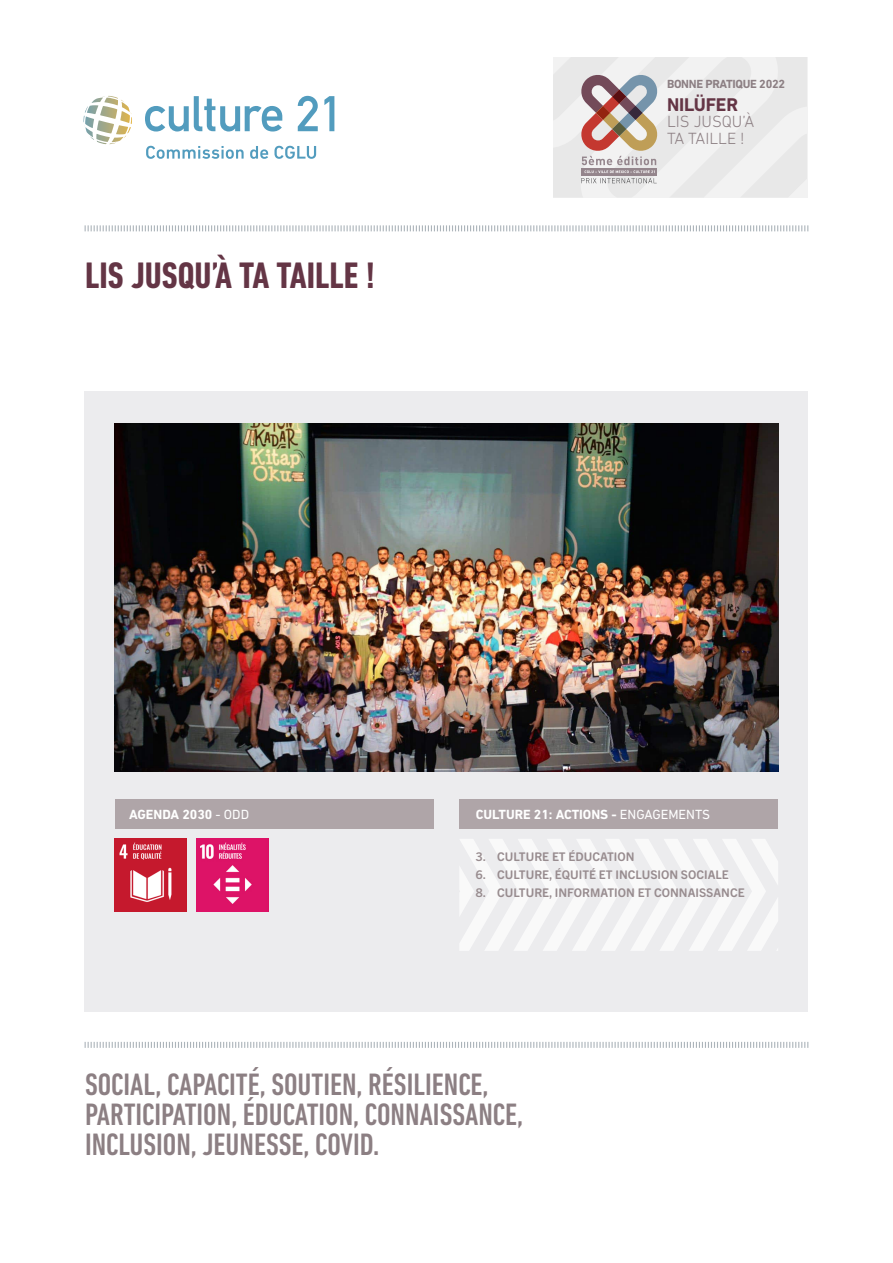
<style>
.page{position:relative;width:893px;height:1263px;background:#fff}
.page>*{position:absolute;margin:0;border:0;box-sizing:border-box;transform-origin:0 0}
.t1{font:700 condensed 37.5px "DIN Next LT Pro";color:#643545}
.t2{font:500 condensed 31.5px/30px "DIN Next LT Pro";color:#8c7f83}
.t3{font:700 18.75px "DIN Next LT Pro";letter-spacing:-.01em;color:#643545}
.t4{font:300 16.5px/16.5px "DIN Next LT Pro";color:#8c7f83}
.t5{font:700 13.5px "DIN Next LT Pro";color:#fff}
.t6{font:700 12px "Trade Gothic Next SR Pro";color:#988c8f}
.t7{font:700 12px "DIN Next LT Pro";letter-spacing:-.025em;color:#8c7f83}
.s1{font-weight:400}
</style>
<div class="page">
<svg style="left:553px;top:57px;width:254px;height:141px"></svg>
<svg style="left:146px;top:146px;width:170px;height:13px"></svg>
<svg style="left:145px;top:96px;width:189px;height:36px"></svg>
<svg style="left:83px;top:96px;width:48px;height:29px"></svg>
<div style="left:85px;top:391px;width:723px;height:621px;background:#ececee"></div>
<div style="left:115px;top:799px;width:319px;height:30px;background:#afa5a8"></div>
<div style="left:459px;top:799px;width:319px;height:30px;background:#afa5a8"></div>
<svg style="left:459px;top:839px;width:319px;height:112px"></svg>
<svg style="left:84px;top:225px;width:725px;height:7px"></svg>
<svg style="left:84px;top:1041px;width:725px;height:7px"></svg>
<img style="left:115px;top:839px;width:72px;height:72px">
<img style="left:196px;top:839px;width:72px;height:72px">
<img style="left:115px;top:423px;width:663px;height:349px">
<p class="t1" style="left:85px;top:254px;width:292px">LIS JUSQU’À TA TAILLE !</p>
<p class="t7" style="left:667px;top:77px;width:120px">BONNE PRATIQUE 2022</p>
<p class="t3" style="left:667px;top:93px;width:73px">NILÜFER</p>
<p class="t4" style="left:667px;top:113px;width:89px">LIS JUSQU’À<br>TA TAILLE !</p>
<p class="t5" style="left:129px;top:807px;width:122px">AGENDA 2030 <span class="s1">- ODD</span></p>
<p class="t5" style="left:476px;top:807px;width:236px">CULTURE 21: ACTIONS - <span class="s1">ENGAGEMENTS</span></p>
<p class="t6" style="left:476px;top:848px;width:160px">3. CULTURE ET ÉDUCATION</p>
<p class="t6" style="left:476px;top:866px;width:255px">6. CULTURE, ÉQUITÉ ET INCLUSION SOCIALE</p>
<p class="t6" style="left:476px;top:884px;width:270px">8. CULTURE, INFORMATION ET CONNAISSANCE</p>
<p class="t2" style="left:85px;top:1069px;width:440px">SOCIAL, CAPACITÉ, SOUTIEN, RÉSILIENCE,<br>PARTICIPATION, ÉDUCATION, CONNAISSANCE,<br>INCLUSION, JEUNESSE, COVID.</p>
</div>
